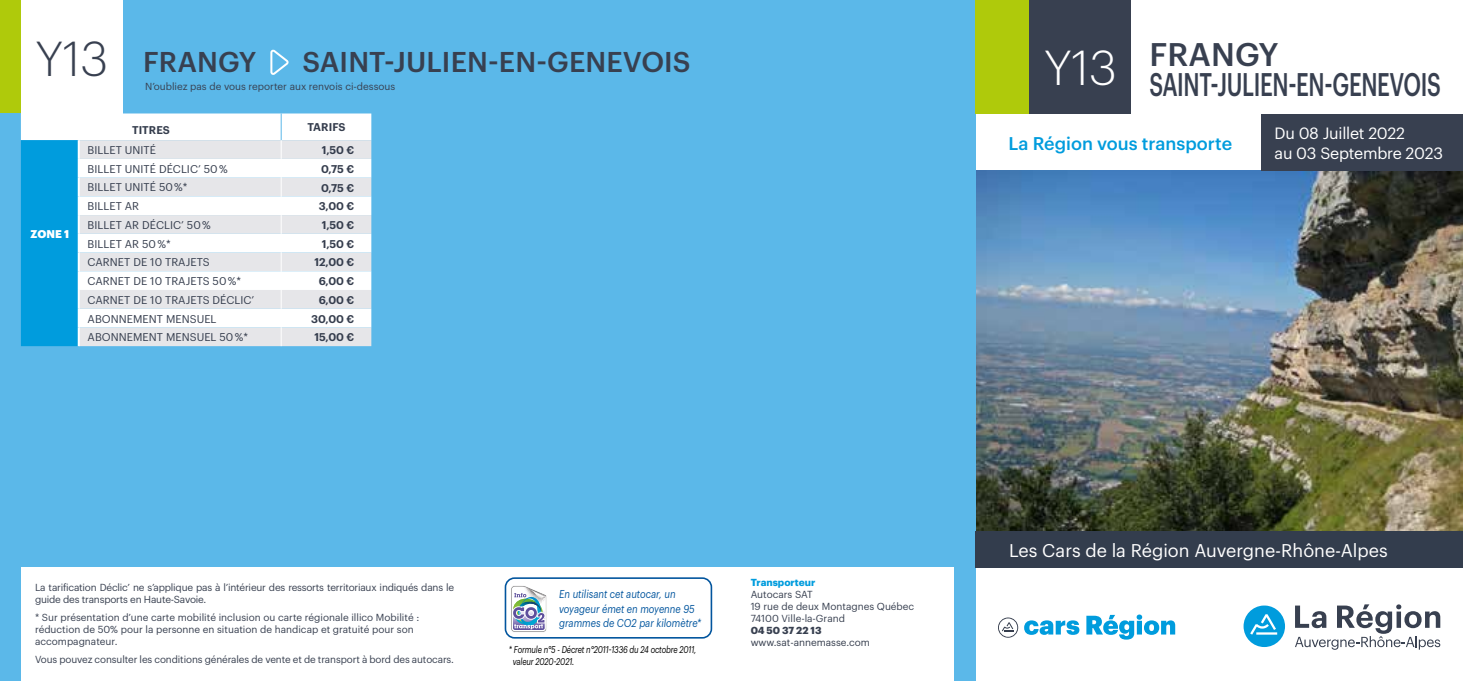
<style>
.page{position:relative;width:1463px;height:681px;background:#fff}
.page>*{position:absolute;margin:0;border:0;box-sizing:border-box;transform-origin:0 0}
.t1{font:500 32px/30px "Graphik";letter-spacing:-.015em;color:#384050}
.t2{font:500 28px "Graphik";letter-spacing:.005em;color:#384050}
.t3{font:18px "Graphik";color:#fff}
.t4{font:500 18px "Graphik";color:#009cdd}
.t5{font:16px/20px "Graphik";letter-spacing:-.015em;color:#fff}
.t6{font:italic 11.2px/14.4px "Graphik";color:#02559e;scale:.85 1}
.t7{font:11px "Graphik";letter-spacing:.005em;color:#353d4d}
.t8{font:600 11px "Graphik";letter-spacing:.005em;color:#353d4d}
.t9{font:900 11px "Graphik";color:#fff}
.t10{font:10px/12px "Graphik";color:#384050}
.t11{font:10px/12px "Graphik";letter-spacing:-.02em;color:#384050}
.t12{font:10px "Graphik";color:#353d4d}
.t13{font:700 10px "Graphik";color:#009cdd}
.t14{font:700 10px "Graphik";letter-spacing:-.005em;color:#384050}
.t15{font:italic 9.6px/12.8px "Graphik";letter-spacing:-.02em;color:#000;scale:.8 1}
.s1{font-weight:300;font-size:48px}
</style>
<div class="page">
<img style="left:975px;top:170px;width:488px;height:361px">
<div style="left:0;top:0;width:975px;height:680px;background:#5bb8e9"></div>
<div style="left:975px;top:531px;width:488px;height:36px;background:#333d4d"></div>
<div style="left:975px;top:0;width:58px;height:113px;background:#afca0b"></div>
<div style="left:1029px;top:0;width:102px;height:113px;background:#384050"></div>
<div style="left:1261px;top:114px;width:202px;height:56px;background:#384050"></div>
<div style="left:21px;top:0;width:102px;height:113px;background:#fff"></div>
<svg style="left:270px;top:49px;width:19px;height:26px"></svg>
<div style="left:0;top:0;width:21px;height:112px;background:#afca0b"></div>
<div style="left:461px;top:567px;width:493px;height:113px;background:#fff"></div>
<svg style="left:511px;top:586px;width:36px;height:46px"></svg>
<div style="left:505px;top:577px;width:207px;height:61px;border:2px solid #02559e;border-radius:9px"></div>
<svg style="left:1295px;top:604px;width:145px;height:45px"></svg>
<svg style="left:1243px;top:605px;width:42px;height:41px"></svg>
<svg style="left:998px;top:617px;width:20px;height:20px"></svg>
<svg style="left:1024px;top:620px;width:55px;height:14px"></svg>
<svg style="left:1086px;top:614px;width:89px;height:25px"></svg>
<div style="left:21px;top:567px;width:447px;height:113px;background:#fff"></div>
<svg style="left:21px;top:113px;width:350px;height:233px;background:#cde5f1"></svg>
<h2 class="t2" style="left:35px;top:41px;width:222px"><span class="s1">Y13</span> FRANGY</h2>
<h2 class="t2" style="left:303px;top:41px;width:390px">SAINT-JULIEN-EN-GENEVOIS</h2>
<p class="t10" style="left:145px;top:79px;width:252px">N’oubliez pas de vous reporter aux renvois ci-dessous</p>
<p class="t9" style="left:31px;top:226px;width:40px">ZONE 1</p>
<p class="t8" style="left:132px;top:121px;width:39px">TITRES</p>
<p class="t8" style="left:307px;top:119px;width:40px">TARIFS</p>
<p class="t7" style="left:88px;top:142px;width:70px">BILLET UNITÉ</p>
<p class="t8" style="left:322px;top:141px;width:34px">1,50 €</p>
<p class="t7" style="left:88px;top:160px;width:141px">BILLET UNITÉ DÉCLIC’ 50 %</p>
<p class="t8" style="left:321px;top:160px;width:35px">0,75 €</p>
<p class="t7" style="left:88px;top:179px;width:101px">BILLET UNITÉ 50 %*</p>
<p class="t8" style="left:321px;top:179px;width:35px">0,75 €</p>
<p class="t7" style="left:88px;top:198px;width:53px">BILLET AR</p>
<p class="t8" style="left:319px;top:198px;width:37px">3,00 €</p>
<p class="t7" style="left:88px;top:216px;width:125px">BILLET AR DÉCLIC’ 50 %</p>
<p class="t8" style="left:322px;top:216px;width:34px">1,50 €</p>
<p class="t7" style="left:88px;top:235px;width:85px">BILLET AR 50 %*</p>
<p class="t8" style="left:322px;top:235px;width:34px">1,50 €</p>
<p class="t7" style="left:88px;top:254px;width:123px">CARNET DE 10 TRAJETS</p>
<p class="t8" style="left:314px;top:254px;width:41px">12,00 €</p>
<p class="t7" style="left:88px;top:273px;width:155px">CARNET DE 10 TRAJETS 50 %*</p>
<p class="t8" style="left:319px;top:272px;width:37px">6,00 €</p>
<p class="t7" style="left:88px;top:291px;width:168px">CARNET DE 10 TRAJETS DÉCLIC’</p>
<p class="t8" style="left:319px;top:291px;width:37px">6,00 €</p>
<p class="t7" style="left:88px;top:310px;width:130px">ABONNEMENT MENSUEL</p>
<p class="t8" style="left:311px;top:310px;width:45px">30,00 €</p>
<p class="t7" style="left:88px;top:329px;width:162px">ABONNEMENT MENSUEL 50 %*</p>
<p class="t8" style="left:314px;top:329px;width:41px">15,00 €</p>
<p class="t11" style="left:35px;top:580px;width:421px">La tarification Déclic’ ne s’applique pas à l’intérieur des ressorts territoriaux indiqués dans le guide des transports en Haute-Savoie.</p>
<p class="t10" style="left:35px;top:610px;width:386px">* Sur présentation d’une carte mobilité inclusion ou carte régionale illico Mobilité : réduction de 50% pour la personne en situation de handicap et gratuité pour son accompagnateur.</p>
<p class="t10" style="left:35px;top:652px;width:420px">Vous pouvez consulter les conditions générales de vente et de transport à bord des autocars.</p>
<p class="t6" style="left:559px;top:585px;width:169px">En utilisant cet autocar, un voyageur émet en moyenne 95 grammes de CO2 par kilomètre*</p>
<p class="t15" style="left:513px;top:641px;width:231px;text-indent:-4px">* Formule n°5 - Décret n°2011-1336 du 24 octobre 2011, valeur 2020-2021.</p>
<p class="t13" style="left:751px;top:574px;width:66px">Transporteur</p>
<p class="t10" style="left:751px;top:587px;width:165px">Autocars SAT<br>19 rue de deux Montagnes Québec<br>74100 Ville-la-Grand</p>
<p class="t14" style="left:751px;top:622px;width:72px">04 50 37 22 13</p>
<p class="t12" style="left:751px;top:634px;width:121px">www.sat-annemasse.com</p>
<h1 class="t1" style="left:1044px;top:37px;width:398px;text-indent:105px">FRANGY<br><sup>Y13</sup> SAINT-JULIEN-EN-GENEVOIS</h1>
<h3 class="t5" style="left:1274px;top:121px;width:170px">Du 08 Juillet 2022<br>au 03 Septembre 2023</h3>
<h3 class="t4" style="left:1008px;top:129px;width:225px">La Région vous transporte</h3>
<h3 class="t3" style="left:1009px;top:536px;width:380px">Les Cars de la Région Auvergne-Rhône-Alpes</h3>
</div>
